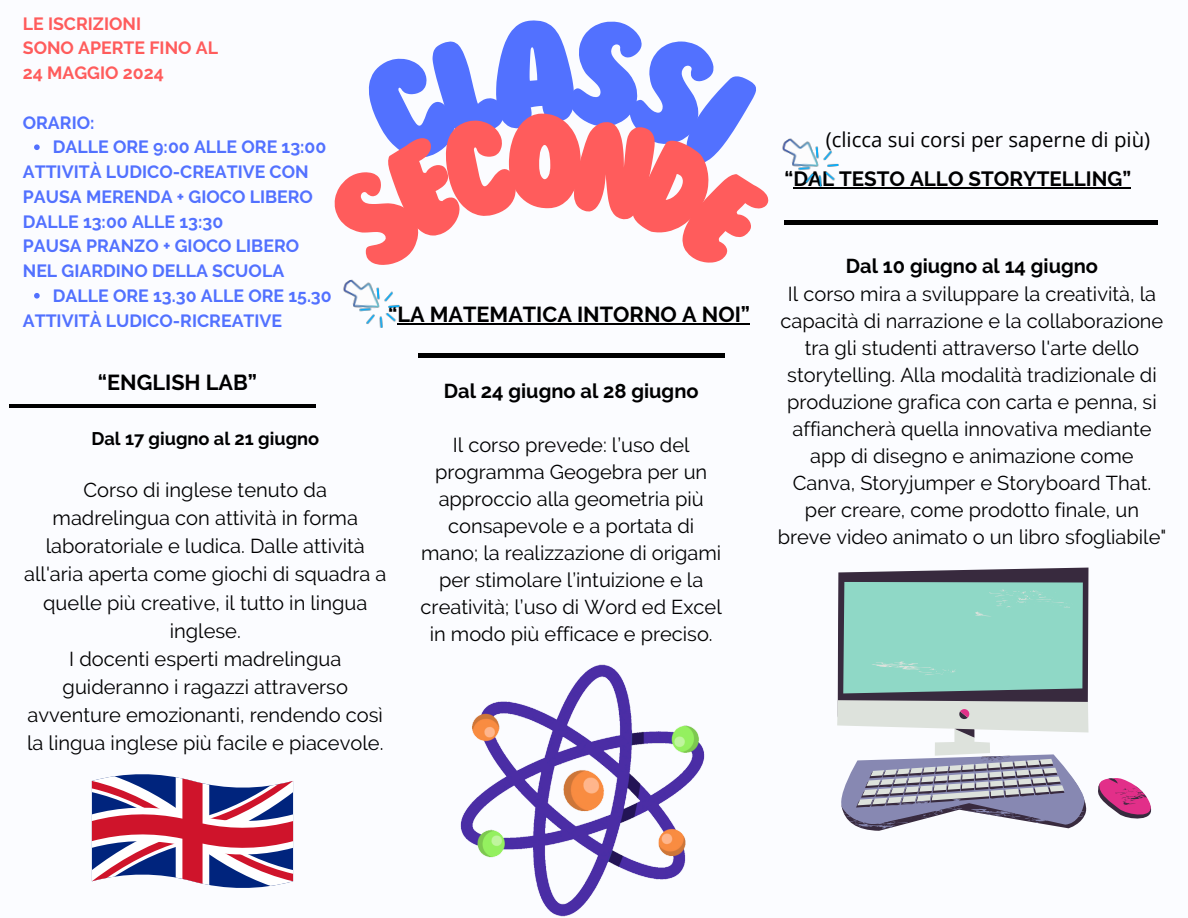
<style>
.page{position:relative;width:1188px;height:918px;background:#fbfcff}
.page>*{position:absolute;margin:0;border:0;box-sizing:border-box;transform-origin:0 0}
.t1{font:700 21.6px "Raleway";color:#000}
.t2{font:700 20.55px "Raleway";color:#000}
.t3{font:20.4px "Open Sans";color:#000}
.t4{font:20.1px/27px "Raleway";color:#000;text-align:center}
.t5{font:700 20.1px "Raleway";color:#000}
.t6{font:700 18.15px "Raleway";color:#000}
.t7{font:700 17.7px/24.8px "Raleway";color:#5271ff}
.t8{font:700 17.7px/24.8px "Raleway";color:#ff5c5c}
</style>
<div class="page">
<div style="left:785px;top:220px;width:373px;height:5px;background:#000"></div>
<hr style="left:418px;top:354px;width:306px;height:3px;background:#000">
<hr style="left:9px;top:404px;width:306px;height:4px;background:#000">
<svg style="left:92px;top:774px;width:201px;height:114px"></svg>
<img style="left:460px;top:664px;width:245px;height:253px">
<svg style="left:838px;top:568px;width:251px;height:263px;fill:#382a3e"></svg>
<svg style="left:837px;top:588px;width:251px;height:121px;background:#7c757f"></svg>
<svg style="left:837px;top:709px;width:315px;height:120px"></svg>
<svg style="left:843px;top:582px;width:240px;height:111px;background:#8cd1c0"></svg>
<svg style="left:34px;top:144px;width:6px;height:6px"></svg>
<svg style="left:34px;top:293px;width:6px;height:6px"></svg>
<hr style="left:398px;top:323px;width:352px;height:1px;background:#000">
<hr style="left:793px;top:187px;width:338px;height:1px;background:#000">
<img style="left:782px;top:138px;width:59px;height:51px">
<img style="left:343px;top:279px;width:59px;height:49px">
<h5 class="t8" style="left:23px;top:11px;width:197px">LE ISCRIZIONI<br>SONO APERTE FINO AL<br>24 MAGGIO 2024</h5>
<h5 class="t7" style="left:23px;top:110px;width:73px">ORARIO:</h5>
<p class="t7" style="left:53px;top:135px;width:275px">DALLE ORE 9:00 ALLE ORE 13:00</p>
<h5 class="t7" style="left:23px;top:160px;width:292px">ATTIVITÀ LUDICO-CREATIVE CON<br>PAUSA MERENDA + GIOCO LIBERO<br>DALLE 13:00 ALLE 13:30<br>PAUSA PRANZO + GIOCO LIBERO<br>NEL GIARDINO DELLA SCUOLA</h5>
<p class="t7" style="left:53px;top:283px;width:280px">DALLE ORE 13.30 ALLE ORE 15.30</p>
<h5 class="t7" style="left:23px;top:308px;width:261px">ATTIVITÀ LUDICO-RICREATIVE</h5>
<h2 class="t1" style="left:388px;top:302px;width:364px">“LA MATEMATICA INTORNO A NOI”</h2>
<p class="t1" style="left:98px;top:369px;width:161px">“ENGLISH LAB”</p>
<h1 class="t6" style="left:91px;top:428px;width:229px">Dal 17 giugno al 21 giugno</h1>
<h1 class="t4" style="left:24px;top:476px;width:364px;line-height:28.2px">Corso di inglese tenuto da madrelingua con attività in forma laboratoriale e ludica. Dalle attività all'aria aperta come giochi di squadra a quelle più creative, il tutto in lingua inglese.<br>I docenti esperti madrelingua guideranno i ragazzi attraverso avventure emozionanti, rendendo così la lingua inglese più facile e piacevole.</h1>
<h2 class="t5" style="left:444px;top:379px;width:256px">Dal 24 giugno al 28 giugno</h2>
<p class="t4" style="left:421px;top:431px;width:303px">Il corso prevede: l’uso del programma Geogebra per un approccio alla geometria più consapevole e a portata di mano; la realizzazione di origami per stimolare l’intuizione e la creatività; l’uso di Word ed Excel in modo più efficace e preciso.</p>
<p class="t3" style="left:826px;top:125px;width:326px">(clicca sui corsi per saperne di più)</p>
<h4 class="t2" style="left:785px;top:167px;width:348px">“DAL TESTO ALLO STORYTELLING”</h4>
<p class="t5" style="left:846px;top:254px;width:254px">Dal 10 giugno al 14 giugno</p>
<p class="t4" style="left:778px;top:281px;width:390px">Il corso mira a sviluppare la creatività, la capacità di narrazione e la collaborazione tra gli studenti attraverso l'arte dello storytelling. Alla modalità tradizionale di produzione grafica con carta e penna, si affiancherà quella innovativa mediante app di disegno e animazione come Canva, Storyjumper e Storyboard That. per creare, come prodotto finale, un breve video animato o un libro sfogliabile"</p>
</div>
